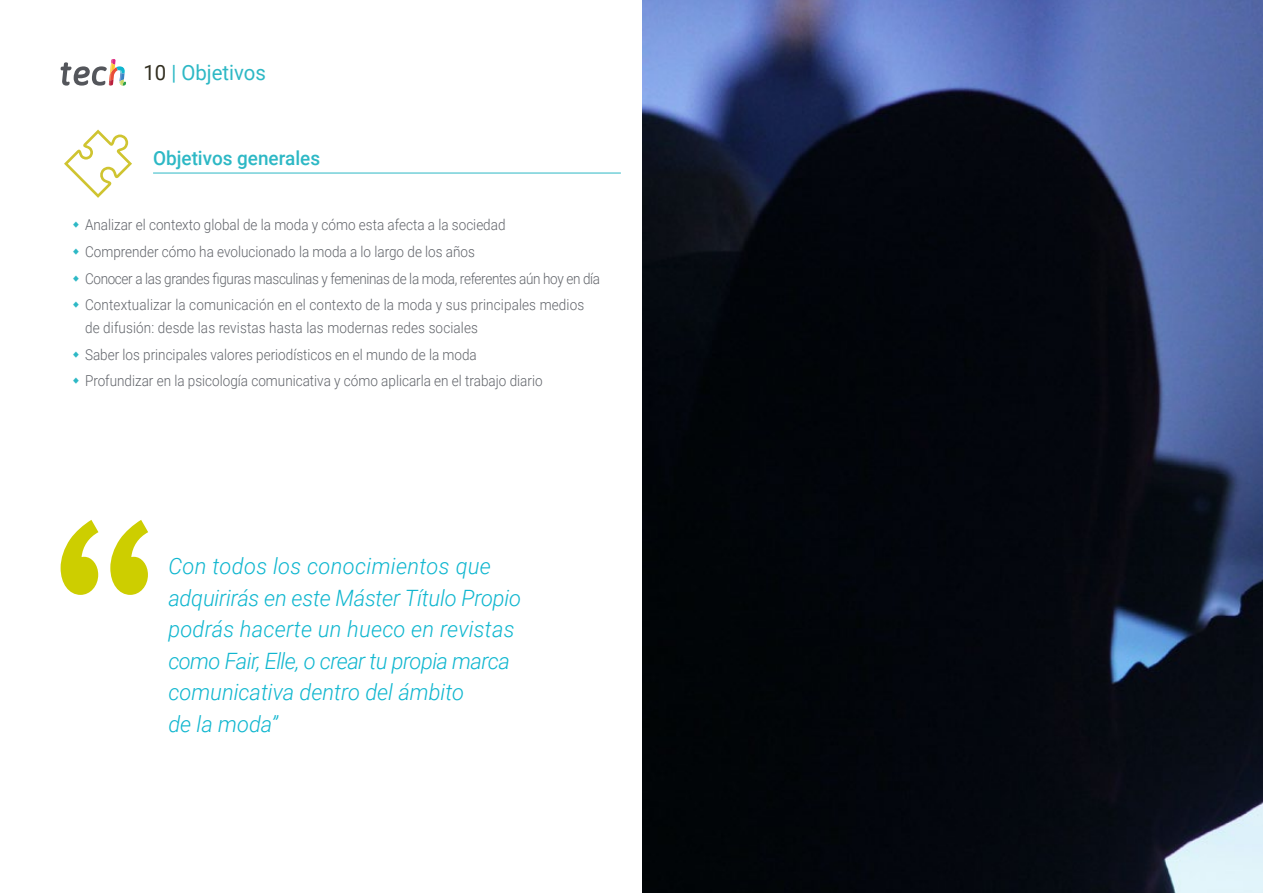
<style>
.page{position:relative;width:1263px;height:893px;background:#fff}
.page>*{position:absolute;margin:0;border:0;box-sizing:border-box;transform-origin:0 0}
.t1{font:italic 300 22.5px/31.5px "Roboto";color:#0fb6cf}
.t2{font:21px "Roboto";color:#2db8c5}
.t3{font:500 19.5px "Roboto";color:#2db8c5}
.t4{font:300 15px/26.7px "Roboto";color:#61646a;scale:.9 1}
.s1{color:#312e20}
</style>
<div class="page">
<hr style="left:153px;top:173px;width:468px;height:1px;background:#2db8c5">
<svg style="left:64px;top:130px;width:68px;height:68px"></svg>
<img style="left:642px;top:0;width:621px;height:893px">
<svg style="left:61px;top:59px;width:65px;height:27px"></svg>
<svg style="left:61px;top:520px;width:87px;height:75px"></svg>
<h2 class="t2" style="left:144px;top:57px;width:124px"><span class="s1">10</span> | Objetivos</h2>
<h3 class="t3" style="left:153px;top:144px;width:169px">Objetivos generales</h3>
<p class="t4" style="left:85px;top:211px;width:574px">Analizar el contexto global de la moda y cómo esta afecta a la sociedad<br>Comprender cómo ha evolucionado la moda a lo largo de los años<br>Conocer a las grandes figuras masculinas y femeninas de la moda, referentes aún hoy en día Contextualizar la comunicación en el contexto de la moda y sus principales medios</p>
<p class="t4" style="left:85px;top:314px;width:510px">de difusión: desde las revistas hasta las modernas redes sociales<br>Saber los principales valores periodísticos en el mundo de la moda<br>Profundizar en la psicología comunicativa y cómo aplicarla en el trabajo diario</p>
<h1 class="t1" style="left:168px;top:550px;width:354px">Con todos los conocimientos que adquirirás en este Máster Título Propio podrás hacerte un hueco en revistas como Fair, Elle, o crear tu propia marca comunicativa dentro del ámbito<br>de la moda”</h1>
</div>
